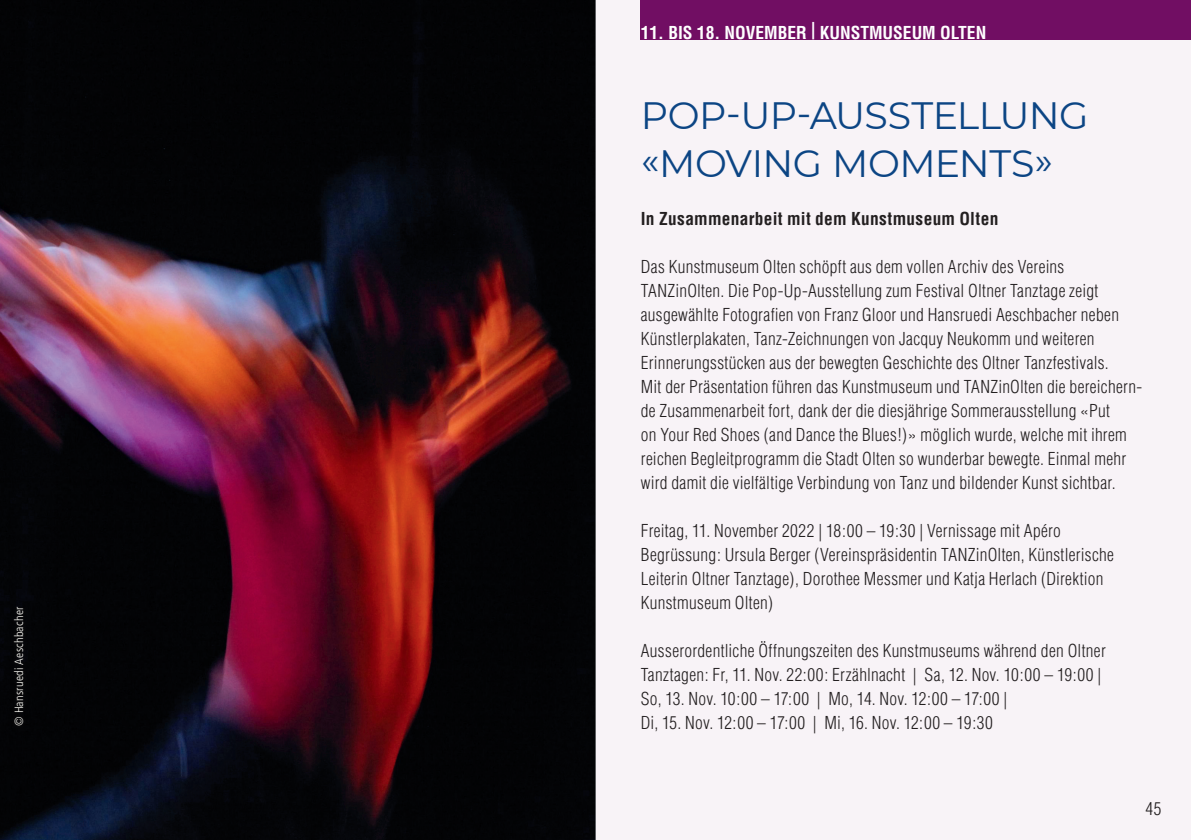
<style>
.page{position:relative;width:1191px;height:840px;background:#fff}
.page>*{position:absolute;margin:0;border:0;box-sizing:border-box;transform-origin:0 0}
.t1{font:38px/48px "Montserrat";letter-spacing:-.01em;color:#0c4584}
.t2{font:300 condensed 17.4px/24px "Helvetica";letter-spacing:.015em;color:#231f20}
.t3{font:700 condensed 17.4px "Helvetica";letter-spacing:.015em;color:#231f20}
.t4{font:700 condensed 17.4px "Helvetica";color:#fff}
.t5{font:300 condensed 12px "Frutiger";letter-spacing:.02em;color:#f8f7f1}
</style>
<div class="page">
<div style="left:595px;top:0;width:596px;height:839px;background:#f8f3f7"></div>
<div style="left:641px;top:0;width:550px;height:39px;background:#710e63"></div>
<img style="left:0;top:0;width:595px;height:839px">
<div style="left:10px;top:602px;width:18px;height:127px;background:#060608"></div>
<hr style="left:595px;top:0;width:1px;height:839px;background:#bcbdc0">
<p class="t5" style="left:12px;top:725px;width:121px;rotate:-90deg">© Hansruedi Aeschbacher</p>
<p class="t4" style="left:641px;top:22px;width:347px">11. bis 18. november | kunstmuseum Olten</p>
<h1 class="t1" style="left:641px;top:90px;width:449px">POP-UP-AUSSTELLU NG «MOVING MOM ENTS»</h1>
<p class="t3" style="left:641px;top:207px;width:359px">In Zusammenarbeit mit dem Kunstmuseum Olten</p>
<p class="t2" style="left:641px;top:254px;width:503px">Das Kunstmuseum Olten schöpft aus dem vollen Archiv des Vereins TANZinOlten. Die Pop-Up-Ausstellung zum Festival Oltner Tanztage zeigt ausgewählte Fotografien von Franz Gloor und Hansruedi Aeschbacher neben Künstlerplakaten, Tanz-Zeichnungen von Jacquy Neukomm und weiteren Erinnerungsstücken aus der bewegten Geschichte des Oltner Tanzfestivals.<br>Mit der Präsentation führen das Kunstmuseum und TANZinOlten die bereichern&shy;de Zusammenarbeit fort, dank der die diesjährige Sommerausstellung «Put<br>on Your Red Shoes (and Dance the Blues!)» möglich wurde, welche mit ihrem reichen Begleitprogramm die Stadt Olten so wunderbar bewegte. Einmal mehr wird damit die vielfältige Verbindung von Tanz und bildender Kunst sichtbar.</p>
<p class="t2" style="left:641px;top:518px;width:474px">Freitag, 11. November 2022 | 18:00 – 19:30 | Vernissage mit Apéro Begrüssung: Ursula Berger (Vereinspräsidentin TANZinOlten, Künstlerische Leiterin Oltner Tanztage), Dorothee Messmer und Katja Herlach (Direktion Kunstmuseum Olten)</p>
<p class="t2" style="left:641px;top:638px;width:466px">Ausserordentliche Öffnungszeiten des Kunstmuseums während den Oltner Tanztagen: Fr, 11. Nov. 22:00: Erzählnacht | Sa, 12. Nov. 10:00 – 19:00 | So, 13. Nov. 10:00 – 17:00 | Mo, 14. Nov. 12:00 – 17:00 |<br>Di, 15. Nov. 12:00 – 17:00 | Mi, 16. Nov. 12:00 – 19:30</p>
<p class="t2" style="left:1145px;top:795px;width:18px">45</p>
</div>
